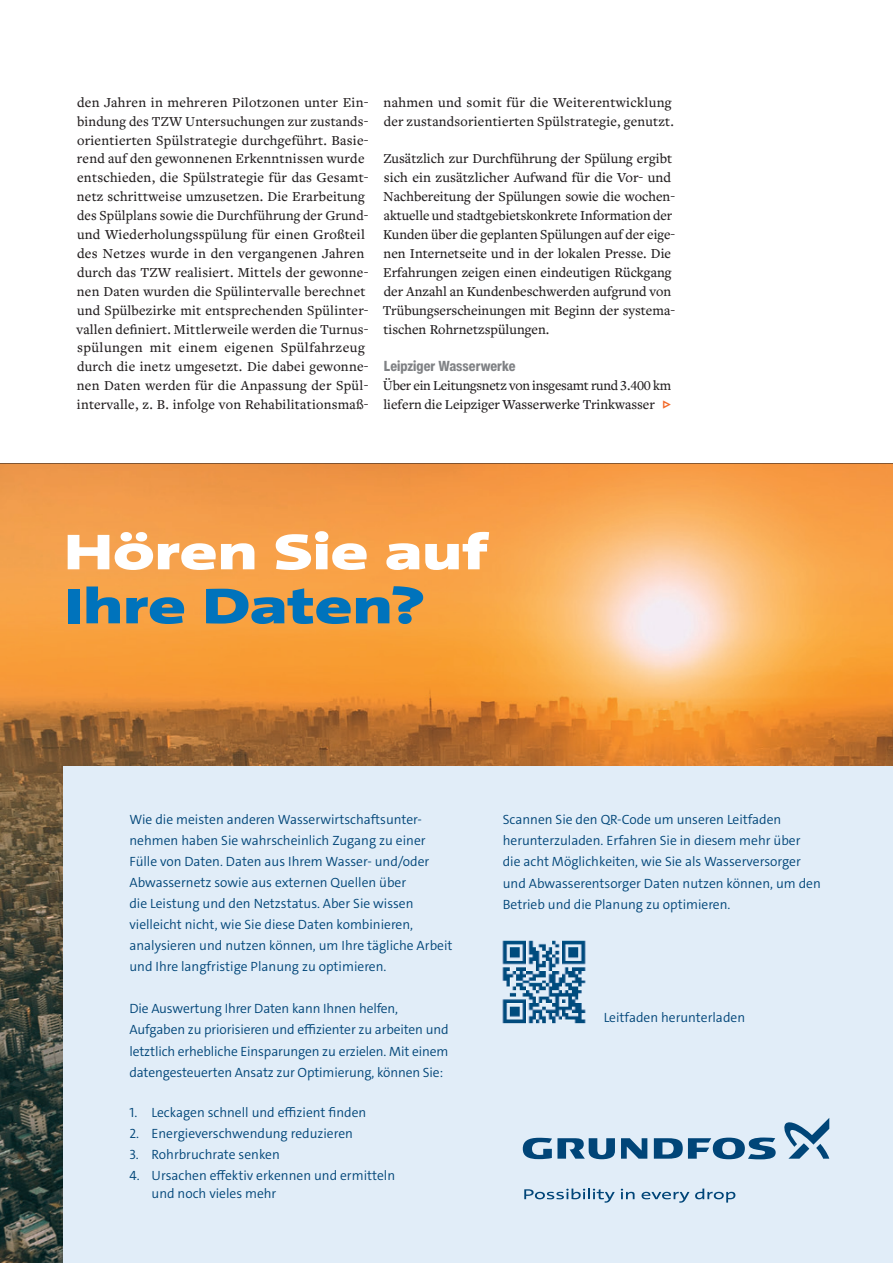
<style>
.page{position:relative;width:893px;height:1263px;background:#fff}
.page>*{position:absolute;margin:0;border:0;box-sizing:border-box;transform-origin:0 0}
.t1{font:900 51px "Grundfos The Sans Extd";letter-spacing:-.005em;color:#fff}
.t2{font:900 51px "Grundfos The Sans Extd";letter-spacing:-.005em;color:#0073bc}
.t3{font:500 14.25px/18.9px "Freight Text Pro";letter-spacing:.015em;color:#231f20}
.t4{font:500 14.25px/18.9px "Freight Text Pro";letter-spacing:-.015em;color:#231f20}
.t5{font:800 condensed 14.25px "Helvetica Now Text";color:#808285}
.t6{font:300 13.5px/21px "Grundfos The Sans";color:#004578}
.s1{color:#f26828}
</style>
<div class="page">
<img style="left:0;top:463px;width:893px;height:800px">
<div style="left:64px;top:766px;width:829px;height:497px;background:#e1edf8"></div>
<img style="left:502px;top:940px;width:84px;height:84px">
<svg style="left:621px;top:1138px;width:26px;height:21px"></svg>
<svg style="left:523px;top:1138px;width:92px;height:21px"></svg>
<svg style="left:654px;top:1137px;width:122px;height:22px"></svg>
<svg style="left:784px;top:1118px;width:45px;height:41px"></svg>
<svg style="left:524px;top:1188px;width:91px;height:15px"></svg>
<svg style="left:621px;top:1189px;width:14px;height:10px"></svg>
<svg style="left:641px;top:1192px;width:48px;height:11px"></svg>
<svg style="left:695px;top:1188px;width:40px;height:14px"></svg>
<p class="t3" style="left:77px;top:92px;width:293px">den Jahren in mehreren Pilotzonen unter Ein&shy;bindung des TZW Untersuchungen zur zustands&shy;orientierten Spülstrategie durchgeführt. Basie&shy;rend auf den gewonnenen Erkenntnissen wurde entschieden, die Spülstrategie für das Gesamt&shy;netz schrittweise umzusetzen. Die Erarbeitung des Spülplans sowie die Durchführung der Grund&shy;und Wiederholungsspülung für einen Großteil des Netzes wurde in den vergangenen Jahren durch das TZW realisiert. Mittels der gewonne&shy;nen Daten wurden die Spülintervalle berechnet und Spülbezirke mit entsprechenden Spülinter&shy;vallen definiert. Mittlerweile werden die Turnus&shy;spülungen mit einem eigenen Spülfahrzeug durch die inetz umgesetzt. Die dabei gewonne&shy;nen Daten werden für die Anpassung der Spül&shy;intervalle, z. B. infolge von Rehabilitationsmaß-</p>
<p class="t3" style="left:384px;top:92px;width:292px">nahmen und somit für die Weiterentwicklung der zustandsorientierten Spülstrategie, genutzt.</p>
<p class="t3" style="left:383px;top:149px;width:294px">Zusätzlich zur Durchführung der Spülung ergibt sich ein zusätzlicher Aufwand für die Vor- und Nachbereitung der Spülungen sowie die wochen&shy;aktuelle und stadtgebietskonkrete Information der Kunden über die geplanten Spülungen auf der eige&shy;nen Internetseite und in der lokalen Presse. Die Erfahrungen zeigen einen eindeutigen Rückgang der Anzahl an Kundenbeschwerden aufgrund von Trübungserscheinungen mit Beginn der systema&shy;tischen Rohrnetzspülungen.</p>
<p class="t5" style="left:384px;top:357px;width:133px">Leipziger Wasserwerke</p>
<p class="t4" style="left:383px;top:376px;width:290px">Über ein Leitungsnetz von insgesamt rund 3.400 km liefern die Leipziger Wasserwerke Trinkwasser <span class="s1">B</span></p>
<h1 class="t1" style="left:64px;top:519px;width:425px">Hören Sie auf</h1>
<h1 class="t2" style="left:64px;top:573px;width:363px">Ihre Daten?</h1>
<p class="t6" style="left:129px;top:809px;width:325px">Wie die meisten anderen Wasserwirtschaftsunter&shy;nehmen haben Sie wahrscheinlich Zugang zu einer Fülle von Daten. Daten aus Ihrem Wasser- und/oder Abwassernetz sowie aus externen Quellen über<br>die Leistung und den Netzstatus. Aber Sie wissen vielleicht nicht, wie Sie diese Daten kombinieren, analysieren und nutzen können, um Ihre tägliche Arbeit und Ihre langfristige Planung zu optimieren.</p>
<p class="t6" style="left:129px;top:998px;width:321px">Die Auswertung Ihrer Daten kann Ihnen helfen, Aufgaben zu priorisieren und effizienter zu arbeiten und letztlich erhebliche Einsparungen zu erzielen. Mit einem datengesteuerten Ansatz zur Optimierung, können Sie:</p>
<p class="t6" style="left:129px;top:1102px;width:12px">1.<br>2.<br>3.<br>4.</p>
<p class="t6" style="left:152px;top:1102px;width:245px">Leckagen schnell und effizient finden Energieverschwendung reduzieren Rohrbruchrate senken<br>Ursachen effektiv erkennen und ermitteln</p>
<p class="t6" style="left:152px;top:1183px;width:126px">und noch vieles mehr</p>
<p class="t6" style="left:503px;top:809px;width:320px">Scannen Sie den QR-Code um unseren Leitfaden herunterzuladen. Erfahren Sie in diesem mehr über die acht Möglichkeiten, wie Sie als Wasserversorger und Abwasserentsorger Daten nutzen können, um den Betrieb und die Planung zu optimieren.</p>
<p class="t6" style="left:604px;top:1007px;width:143px">Leitfaden herunterladen</p>
</div>
